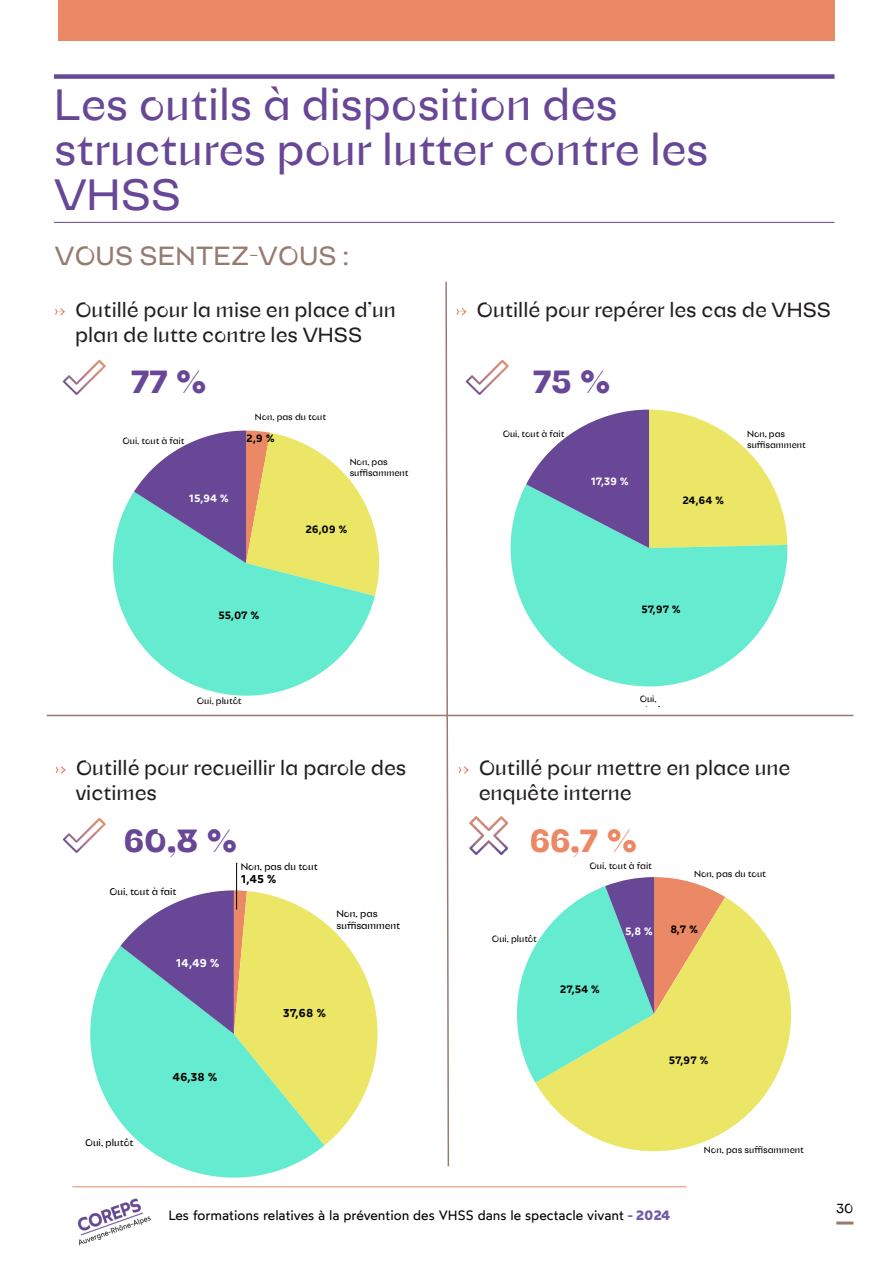
<style>
.page{position:relative;width:893px;height:1263px;background:#fff}
.page>*{position:absolute;margin:0;border:0;box-sizing:border-box;transform-origin:0 0}
.Titres_H2{font:45px/45px "Ortank Display wght 400 Ortank GX";color:#674796}
.Chiffres_importants_H2{font:33px "Ortank Display wght 800 Ortank GX";color:#674796}
.Chiffres_importants_H2-2{font:33px "Ortank Display wght 800 Ortank GX";color:#eb8865}
.ss_titre_Titres_H2{font:27px "Ortank Display wght 400 Ortank GX";color:#967b72}
.t1{font:21px/25.2px "Ortank Display wght 400 Ortank GX";color:#231f20}
.t2{font:13.5px "Wotfard";color:#000}
.t3{font:13.5px "Ortank Display wght 400 Ortank GX";color:#000}
.t4{font:600 11.4px "Wotfard";color:#000}
.t5{font:600 11.4px "Wotfard";color:#fff}
.t6{font:600 10.65px "Wotfard";color:#000}
.t7{font:600 10.65px "Wotfard";color:#fff}
.t8{font:600 10.5px "Wotfard";color:#000}
.t9{font:600 10.5px "Wotfard";color:#fff}
.t10{font:10.05px/12px "Ortank Display wght 400 Ortank GX";color:#000}
.t11{font:9.3px/11.1px "Ortank Display wght 400 Ortank GX";color:#000}
.s1{font-size:15px;color:#fff}
.s2{font-weight:700;color:#705da8}
</style>
<div class="page">
<img style="left:77px;top:1198px;width:74px;height:48px">
<hr style="left:836px;top:1221px;width:17px;height:3px;background:#967b72">
<hr style="left:72px;top:1186px;width:614px;height:1px;background:#eb8865">
<div style="left:58px;top:0;width:776px;height:40px;background:#eb8865"></div>
<hr style="left:54px;top:222px;width:780px;height:1px;background:#674796">
<div style="left:54px;top:74px;width:780px;height:5px;background:#674796"></div>
<svg style="left:445px;top:281px;width:5px;height:886px"></svg>
<svg style="left:113px;top:492px;width:262px;height:204px;fill:#65ebcf"></svg>
<svg style="left:134px;top:430px;width:245px;height:166px;background:#afc4a0"></svg>
<svg style="left:511px;top:485px;width:276px;height:201px;fill:#65ebcf"></svg>
<svg style="left:526px;top:410px;width:261px;height:138px"></svg>
<svg style="left:90px;top:946px;width:234px;height:231px;fill:#65ebcf"></svg>
<svg style="left:120px;top:890px;width:257px;height:255px;background:#acd3a4"></svg>
<hr style="left:236px;top:863px;width:1px;height:46px;background:#000">
<svg style="left:535px;top:897px;width:256px;height:254px;fill:#ebe665"></svg>
<svg style="left:517px;top:877px;width:208px;height:206px;background:#afd2a3"></svg>
<img style="left:62px;top:359px;width:44px;height:36px">
<img style="left:465px;top:359px;width:44px;height:36px">
<img style="left:62px;top:817px;width:44px;height:36px">
<img style="left:469px;top:816px;width:39px;height:39px">
<hr style="left:47px;top:715px;width:806px;height:1px;background:#967b72">
<p class="Titres_H2" style="left:54px;top:82px;width:656px">Les outils à disposition des structures pour lutter contre les<br>VHSS</p>
<p class="ss_titre_Titres_H2" style="left:55px;top:239px;width:296px">VOUS SENTEZ-VOUS :</p>
<p class="t1" style="left:75px;top:297px;width:322px;text-indent:-21px"><span class="s1">→</span> Outillé pour la mise en place d’un plan de lutte contre les VHSS</p>
<p class="t1" style="left:455px;top:297px;width:377px"><span class="s1">→</span> Outillé pour repérer les cas de VHSS</p>
<p class="Chiffres_importants_H2" style="left:131px;top:361px;width:76px">77 %</p>
<p class="Chiffres_importants_H2" style="left:533px;top:361px;width:79px">75 %</p>
<p class="t11" style="left:123px;top:435px;width:63px">Oui, tout à fait</p>
<p class="t9" style="left:189px;top:492px;width:41px">15,94 %</p>
<p class="t11" style="left:255px;top:411px;width:73px">Non, pas du tout</p>
<p class="t8" style="left:246px;top:432px;width:30px">2,9 %</p>
<p class="t11" style="left:350px;top:456px;width:61px">Non, pas suffisamment</p>
<p class="t8" style="left:305px;top:522px;width:44px">26,09 %</p>
<p class="t8" style="left:219px;top:608px;width:43px">55,07 %</p>
<p class="t11" style="left:197px;top:695px;width:46px">Oui, plutôt</p>
<p class="t11" style="left:503px;top:428px;width:63px">Oui, tout à fait</p>
<p class="t9" style="left:591px;top:475px;width:40px">17,39 %</p>
<p class="t8" style="left:682px;top:494px;width:43px">24,64 %</p>
<p class="t11" style="left:747px;top:428px;width:60px">Non, pas suffisamment</p>
<p class="t8" style="left:641px;top:603px;width:41px">57,97 %</p>
<p class="t11" style="left:640px;top:693px;width:18px">Oui,</p>
<p class="t1" style="left:76px;top:755px;width:332px;text-indent:-21px"><span class="s1">→</span> Outillé pour recueillir la parole des victimes</p>
<p class="t1" style="left:479px;top:755px;width:313px;text-indent:-21px"><span class="s1">→</span> Outillé pour mettre en place une enquête interne</p>
<p class="Chiffres_importants_H2" style="left:124px;top:820px;width:114px">60,8 %</p>
<p class="Chiffres_importants_H2-2" style="left:530px;top:820px;width:108px">66,7 %</p>
<p class="t10" style="left:110px;top:886px;width:68px">Oui, tout à fait</p>
<p class="t10" style="left:241px;top:860px;width:78px">Non, pas du tout</p>
<p class="t4" style="left:241px;top:872px;width:37px">1,45 %</p>
<p class="t11" style="left:590px;top:860px;width:64px">Oui, tout à fait</p>
<p class="t11" style="left:694px;top:868px;width:73px">Non, pas du tout</p>
<p class="t10" style="left:85px;top:1137px;width:50px">Oui, plutôt</p>
<p class="t5" style="left:176px;top:956px;width:45px">14,49 %</p>
<p class="t4" style="left:172px;top:1070px;width:47px">46,38 %</p>
<p class="t10" style="left:336px;top:907px;width:65px">Non, pas suffisamment</p>
<p class="t4" style="left:283px;top:1005px;width:45px">37,68 %</p>
<p class="t11" style="left:492px;top:933px;width:47px">Oui, plutôt</p>
<p class="t6" style="left:560px;top:982px;width:42px">27,54 %</p>
<p class="t7" style="left:625px;top:925px;width:29px">5,8 %</p>
<p class="t6" style="left:670px;top:923px;width:29px">8,7 %</p>
<p class="t6" style="left:669px;top:1053px;width:42px">57,97 %</p>
<p class="t11" style="left:704px;top:1144px;width:102px">Non, pas suffisamment</p>
<p class="t2" style="left:168px;top:1206px;width:503px">Les formations relatives à la prévention des VHSS dans le spectacle vivant <span class="s2">- 2024</span></p>
<p class="t3" style="left:836px;top:1200px;width:19px">30</p>
</div>
